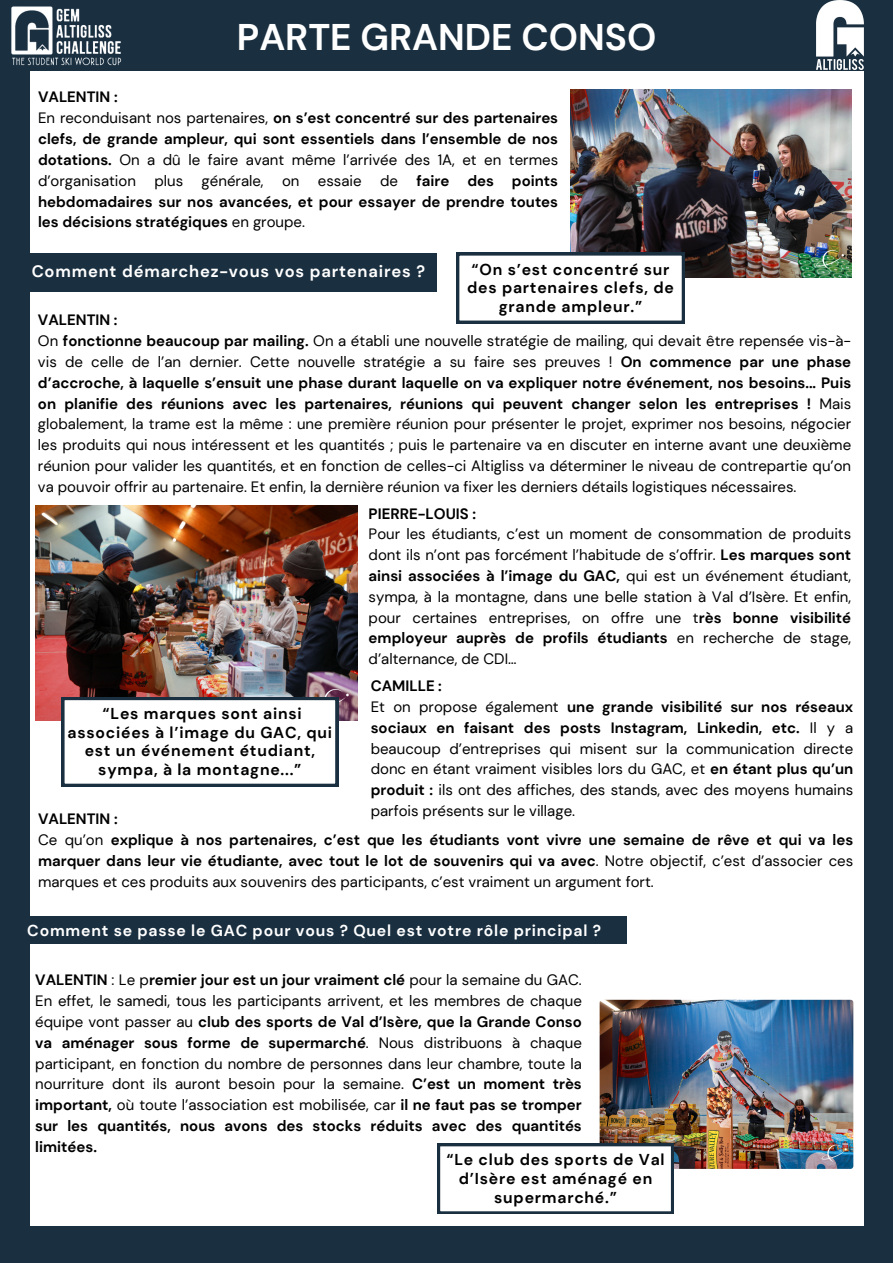
<style>
.page{position:relative;width:893px;height:1263px;background:#fff}
.page>*{position:absolute;margin:0;border:0;box-sizing:border-box;transform-origin:0 0}
.t1{font:700 37.05px "DM Sans";color:#fff}
.t2{font:700 16.5px "DM Sans";letter-spacing:.05em;color:#fff}
.t3{font:700 15.75px/18.6px "DM Sans";letter-spacing:.05em;color:#000;text-align:center}
.t4{font:700 15.75px "DM Sans";letter-spacing:.05em;color:#fff}
.t5{font:15px/20.9px "DM Sans";color:#000;text-align:justify}
.t6{font:700 15px/20.9px "DM Sans";color:#000;text-align:justify}
.s1{font-weight:400}
.s2{font-weight:700}
</style>
<div class="page">
<div style="left:29px;top:253px;width:408px;height:39px;background:#1a2f40"></div>
<div style="left:0;top:1227px;width:893px;height:36px;background:#1a2f40"></div>
<div style="left:863px;top:0;width:30px;height:1263px;background:#1a2f40"></div>
<div style="left:0;top:0;width:29px;height:1263px;background:#1a2f40"></div>
<div style="left:0;top:0;width:893px;height:71px;background:#1a2f40"></div>
<img style="left:11px;top:6px;width:111px;height:67px">
<img style="left:816px;top:0;width:47px;height:70px">
<img style="left:570px;top:90px;width:281px;height:187px">
<img style="left:35px;top:505px;width:323px;height:215px">
<svg style="left:62px;top:697px;width:276px;height:89px"></svg>
<svg style="left:456px;top:253px;width:228px;height:70px"></svg>
<div style="left:25px;top:916px;width:602px;height:28px;background:#1a2f40"></div>
<img style="left:599px;top:1000px;width:254px;height:169px">
<svg style="left:437px;top:1143px;width:236px;height:71px"></svg>
<p class="t1" style="left:237px;top:13px;width:421px">PARTE GRANDE CONSO</p>
<p class="t6" style="left:38px;top:87px;width:81px">VALENTIN :</p>
<p class="t6" style="left:38px;top:108px;width:521px"><span class="s1">En reconduisant nos partenaires,</span> on s’est concentré sur des partenaires clefs, de grande ampleur, qui sont essentiels dans l’ensemble de nos dotations. <span class="s1">On a dû le faire avant même l’arrivée des 1A, et en termes d’organisation plus générale, on essaie de</span> faire des points hebdomadaires sur nos avancées, et pour essayer de prendre toutes les décisions stratégiques <span class="s1">en groupe.</span></p>
<p class="t3" style="left:467px;top:260px;width:208px">“On s’est concentré sur des partenaires clefs, de grande ampleur.”</p>
<p class="t2" style="left:32px;top:261px;width:395px">Comment démarchez-vous vos partenaires ?</p>
<p class="t6" style="left:38px;top:310px;width:81px">VALENTIN :</p>
<p class="t5" style="left:38px;top:331px;width:814px">On <span class="s2">fonctionne beaucoup par mailing.</span> On a établi une nouvelle stratégie de mailing, qui devait être repensée vis-à&shy;vis de celle de l’an dernier. Cette nouvelle stratégie a su faire ses preuves ! <span class="s2">On commence par une phase d’accroche, à laquelle s’ensuit une phase durant laquelle on va expliquer notre événement, nos besoins... Puis on planifie des réunions avec les partenaires, réunions qui peuvent changer selon les entreprises !</span> Mais globalement, la trame est la même : une première réunion pour présenter le projet, exprimer nos besoins, négocier les produits qui nous intéressent et les quantités ; puis le partenaire va en discuter en interne avant une deuxième réunion pour valider les quantités, et en fonction de celles-ci Altigliss va déterminer le niveau de contrepartie qu’on va pouvoir offrir au partenaire. Et enfin, la dernière réunion va fixer les derniers détails logistiques nécessaires.</p>
<p class="t6" style="left:369px;top:503px;width:109px">PIERRE-LOUIS :</p>
<p class="t5" style="left:369px;top:524px;width:484px">Pour les étudiants, c’est un moment de consommation de produits dont ils n’ont pas forcément l’habitude de s’offrir. <span class="s2">Les marques sont ainsi associées à l’image du GAC,</span> qui est un événement étudiant, sympa, à la montagne, dans une belle station à Val d’Isère. Et enfin, pour certaines entreprises, on offre une t<span class="s2">rès bonne visibilité employeur auprès de profils étudiants</span> en recherche de stage, d’alternance, de CDI…</p>
<p class="t6" style="left:371px;top:675px;width:73px">CAMILLE :</p>
<p class="t5" style="left:371px;top:696px;width:484px">Et on propose également <span class="s2">une grande visibilité sur nos réseaux sociaux en faisant des posts Instagram, Linkedin, etc.</span> Il y a beaucoup d’entreprises qui misent sur la communication directe donc en étant vraiment visibles lors du GAC, et <span class="s2">en étant plus qu’un produit :</span> ils ont des affiches, des stands, avec des moyens humains parfois présents sur le village.</p>
<p class="t3" style="left:68px;top:705px;width:266px">“Les marques sont ainsi associées à l’image du GAC, qui est un événement étudiant, sympa, à la montagne...”</p>
<p class="t6" style="left:38px;top:809px;width:81px">VALENTIN :</p>
<p class="t6" style="left:38px;top:830px;width:816px"><span class="s1">Ce qu’on</span> explique à nos partenaires, c’est que les étudiants vont vivre une semaine de rêve et qui va les marquer dans leur vie étudiante, avec tout le lot de souvenirs qui va avec<span class="s1">. Notre objectif, c’est d’associer ces marques et ces produits aux souvenirs des participants, c’est vraiment un argument fort.</span></p>
<p class="t4" style="left:27px;top:920px;width:575px">Comment se passe le GAC pour vous ? Quel est votre rôle principal ?</p>
<p class="t5" style="left:35px;top:970px;width:548px"><span class="s2">VALENTIN</span> : Le p<span class="s2">remier jour est un jour vraiment clé</span> pour la semaine du GAC.<br>En effet, le samedi, tous les participants arrivent, et les membres de chaque équipe vont passer au <span class="s2">club des sports de Val d’Isère, que la Grande Conso va aménager sous forme de supermarché</span>. Nous distribuons à chaque participant, en fonction du nombre de personnes dans leur chambre, toute la nourriture dont ils auront besoin pour la semaine. <span class="s2">C’est un moment très important,</span> où toute l’association est mobilisée, car <span class="s2">il ne faut pas se tromper sur les quantités, nous avons des stocks réduits avec des quantités limitées.</span></p>
<p class="t3" style="left:446px;top:1151px;width:220px">“Le club des sports de Val d’Isère est aménagé en supermarché.”</p>
</div>
